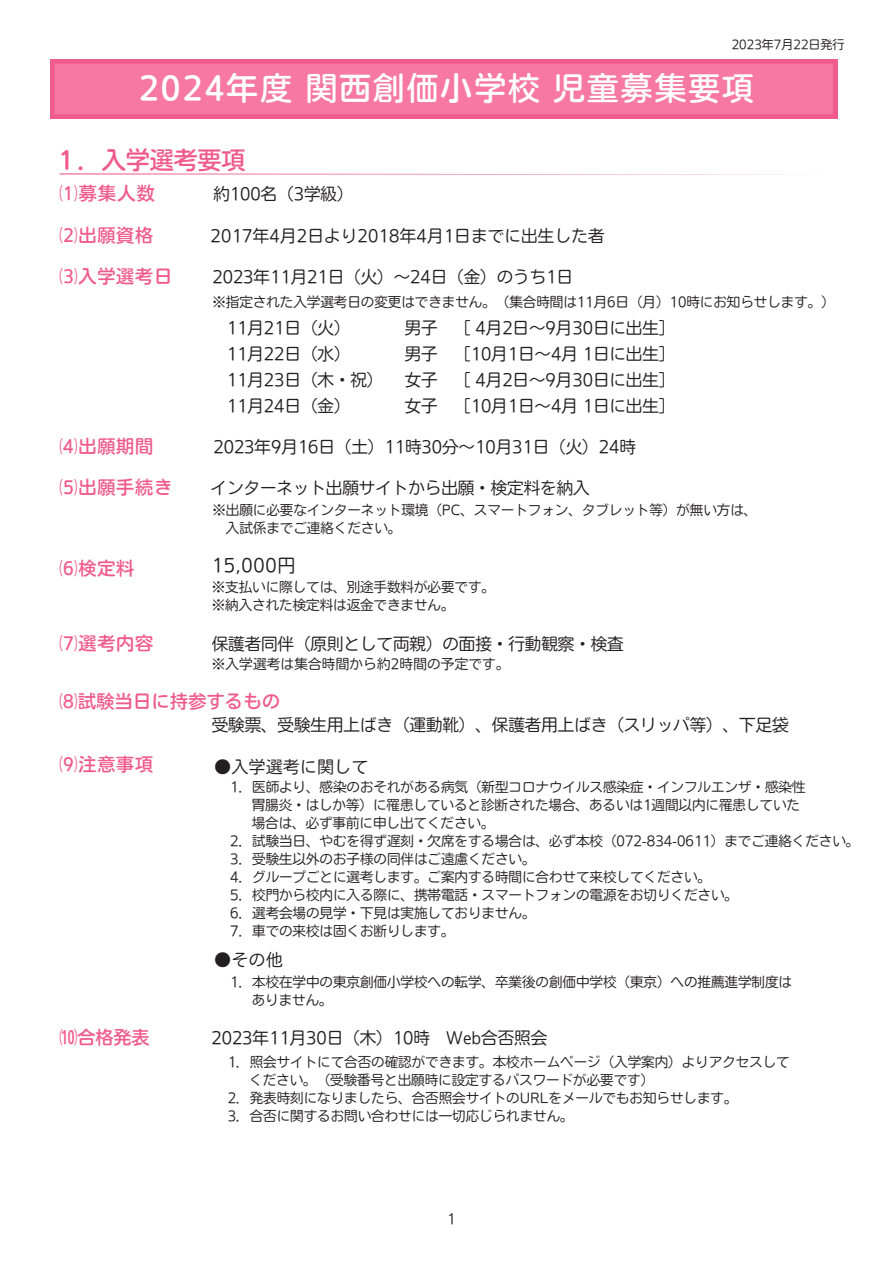
<style>
.page{position:relative;width:893px;height:1264px;background:#fff}
.page>*{position:absolute;margin:0;border:0;box-sizing:border-box;transform-origin:0 0}
.t1{font:31.5px "Nud Motoya Maru Std W4";letter-spacing:.07em;color:#fff}
.t2{font:24px "Nud Motoya Maru Std W4";color:#f05b8e}
.t3{font:18px "Nud Motoya Maru Std W4";letter-spacing:.05em;color:#f05b8e}
.t4{font:18px "Nud Motoya Maru Std W4";letter-spacing:.025em;color:#f05b8e}
.t5{font:18px "Nud Motoya Maru Std W2 b";letter-spacing:.04em;color:#231f20}
.t6{font:16.5px "Nud Motoya Maru Std W2 b";color:#231f20}
.t7{font:16.5px "Nud Motoya Maru Std W2 b";letter-spacing:.04em;color:#231f20}
.t8{font:13.5px "Nud Motoya Maru Std W2 b";color:#231f20}
.t9{font:13.5px "Nud Motoya Maru Std W2 b";letter-spacing:.02em;color:#231f20}
.t10{font:12px "Nud Motoya Maru Std W2 b";letter-spacing:.005em;color:#231f20}
</style>
<div class="page">
<svg style="left:60px;top:173px;width:398px;height:1px"></svg>
<svg style="left:50px;top:59px;width:787px;height:60px;background:#f4739f"></svg>
<p class="t10" style="left:731px;top:38px;width:114px">2023年7月 22日発行</p>
<p class="t1" style="left:139px;top:72px;width:616px">2024年度関西創価小学校児童募集要項</p>
<p class="t2" style="left:54px;top:148px;width:193px">１．入学選考要項</p>
<p class="t3" style="left:60px;top:184px;width:97px">⑴募集人数</p>
<p class="t6" style="left:213px;top:185px;width:142px">約100名（3学級）</p>
<p class="t3" style="left:60px;top:226px;width:95px">⑵出願資格</p>
<p class="t6" style="left:210px;top:227px;width:395px">2017年4月 2日より2018年4月 1日までに出生した者</p>
<p class="t3" style="left:60px;top:267px;width:109px">⑶入学選考日</p>
<p class="t6" style="left:212px;top:269px;width:357px">2023年11月 21日（火）～24日（金）のうち1日</p>
<p class="t8" style="left:212px;top:295px;width:624px">※指定された入学選考日の変更はできません。（集合時間は11月 6日（月）10時にお知らせします。）</p>
<p class="t6" style="left:227px;top:320px;width:125px">11月21日（火）</p>
<p class="t6" style="left:405px;top:320px;width:272px">男子 ［ 4月 2日～9月 30日に出生］</p>
<p class="t6" style="left:227px;top:346px;width:125px">11月22日（水）</p>
<p class="t6" style="left:405px;top:346px;width:272px">男子 ［10月 1日～4月 1日に出生］</p>
<p class="t6" style="left:227px;top:371px;width:158px">11月23日（木・祝）</p>
<p class="t6" style="left:405px;top:371px;width:272px">女子 ［ 4月2日～9月30日に出生］</p>
<p class="t6" style="left:227px;top:397px;width:125px">11月24日（金）</p>
<p class="t6" style="left:405px;top:397px;width:272px">女子 ［10月 1日～4月 1日に出生］</p>
<p class="t3" style="left:60px;top:437px;width:95px">⑷出願期間</p>
<p class="t6" style="left:213px;top:438px;width:424px">2023年9月 16日（土）11時30分～10月 31日（火）24時</p>
<p class="t3" style="left:60px;top:478px;width:114px">⑸出願手続き</p>
<p class="t6" style="left:210px;top:479px;width:380px">インターネット出願サイトから出願・検定料を納入</p>
<p class="t8" style="left:212px;top:503px;width:546px">※出願に必要なインターネット環境（PC、スマートフォン、タブレット等）が無い方は、</p>
<p class="t8" style="left:226px;top:521px;width:177px">入試係までご連絡ください。</p>
<p class="t3" style="left:60px;top:559px;width:76px">⑹検定料</p>
<p class="t5" style="left:212px;top:556px;width:85px">15,000円</p>
<p class="t8" style="left:212px;top:580px;width:285px">※支払いに際しては、別途手数料が必要です。</p>
<p class="t8" style="left:212px;top:598px;width:244px">※納入された検定料は返金できません。</p>
<p class="t3" style="left:60px;top:634px;width:95px">⑺選考内容</p>
<p class="t6" style="left:212px;top:635px;width:413px">保護者同伴（原則として両親）の面接・行動観察・検査</p>
<p class="t9" style="left:212px;top:656px;width:299px">※入学選考は集合時間から約2時間の予定です。</p>
<p class="t4" style="left:60px;top:692px;width:222px">⑻試験当日に持参するもの</p>
<p class="t6" style="left:212px;top:716px;width:578px">受験票、受験生用上ばき（運動靴）、保護者用上ばき（スリッパ等）、下足袋</p>
<p class="t3" style="left:60px;top:755px;width:95px">⑼注意事項</p>
<p class="t7" style="left:214px;top:758px;width:155px">●入学選考に関して</p>
<p class="t8" style="left:230px;top:779px;width:576px">1．医師より、感染のおそれがある病気（新型コロナウイルス感染症・インフルエンザ・感染性</p>
<p class="t8" style="left:252px;top:797px;width:549px">胃腸炎・はしか等）に罹患していると診断された場合、あるいは1週間以内に罹患していた</p>
<p class="t8" style="left:252px;top:815px;width:244px">場合は、必ず事前に申し出てください。</p>
<p class="t8" style="left:230px;top:833px;width:630px">2．試験当日、やむを得ず遅刻・欠席をする場合は、必ず本校（072-834-0611）までご連絡ください。</p>
<p class="t8" style="left:230px;top:851px;width:307px">3．受験生以外のお子様の同伴はご遠慮ください。</p>
<p class="t8" style="left:230px;top:869px;width:482px">4．グループごとに選考します。ご案内する時間に合わせて来校してください。</p>
<p class="t8" style="left:230px;top:887px;width:509px">5．校門から校内に入る際に、携帯電話・スマートフォンの電源をお切りください。</p>
<p class="t8" style="left:230px;top:905px;width:307px">6．選考会場の見学・下見は実施しておりません。</p>
<p class="t8" style="left:230px;top:923px;width:226px">7．車での来校は固くお断りします。</p>
<p class="t6" style="left:214px;top:951px;width:69px">●その他</p>
<p class="t8" style="left:230px;top:974px;width:563px">1．本校在学中の東京創価小学校への転学、卒業後の創価中学校（東京）への推薦進学制度は</p>
<p class="t8" style="left:252px;top:992px;width:82px">ありません。</p>
<p class="t3" style="left:60px;top:1028px;width:91px">⑽合格発表</p>
<p class="t6" style="left:211px;top:1029px;width:337px">2023年11月 30日（木）10時 Web合否照会</p>
<p class="t8" style="left:228px;top:1054px;width:563px">1．照会サイトにて合否の確認ができます。本校ホームページ（入学案内）よりアクセスして</p>
<p class="t8" style="left:249px;top:1072px;width:406px">ください。（受験番号と出願時に設定するパスワードが必要です）</p>
<p class="t8" style="left:228px;top:1090px;width:511px">2．発表時刻になりましたら、合否照会サイトのURLをメールでもお知らせします。</p>
<p class="t8" style="left:228px;top:1108px;width:347px">3．合否に関するお問い合わせには一切応じられません。</p>
<p class="t8" style="left:447px;top:1211px;width:10px">1</p>
</div>
